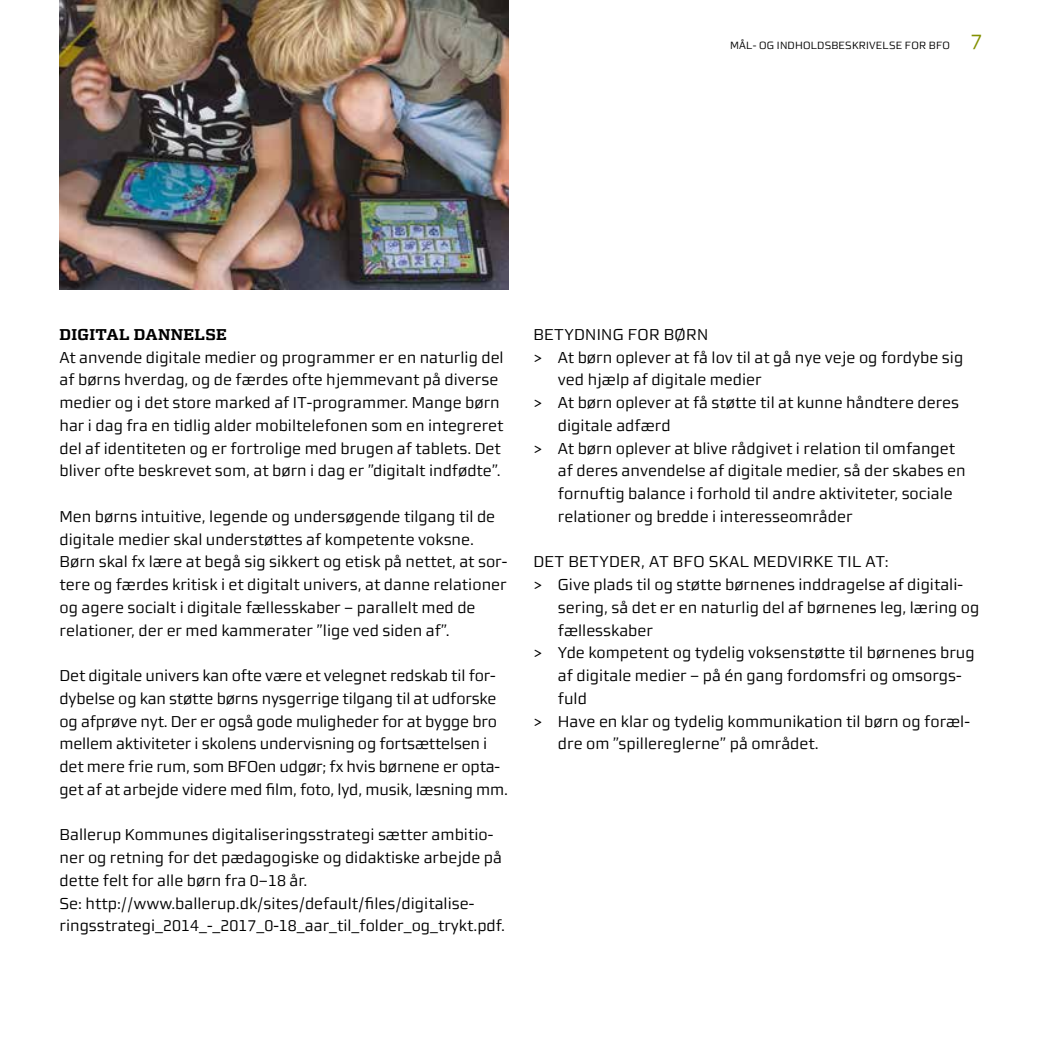
<style>
.page{position:relative;width:1042px;height:1042px;background:#fff}
.page>*{position:absolute;margin:0;border:0;box-sizing:border-box;transform-origin:0 0}
.t1{font:15.75px/22.8px "Morgan Sans";color:#000}
.t2{font:15.75px "Morgan Sans";letter-spacing:.02em;color:#000}
.t3{font:700 15.75px "Morgan Avec";letter-spacing:.02em;color:#000}
.t4{font:10.5px "Morgan Sans";letter-spacing:.02em;color:#000}
.s1{font-size:21px;color:#839102}
</style>
<div class="page">
<img style="left:60px;top:0;width:448px;height:289px">
<p class="t4" style="left:730px;top:39px;width:254px">MÅL- OG INDHOLDSBESKRIVELSE FOR BFO <span class="s1">7</span></p>
<p class="t3" style="left:60px;top:325px;width:169px">DIGITAL DANNELSE</p>
<p class="t1" style="left:60px;top:345px;width:446px">At anvende digitale medier og programmer er en naturlig del af børns hverdag, og de færdes ofte hjemmevant på diverse medier og i det store marked af IT-programmer. Mange børn har i dag fra en tidlig alder mobiltelefonen som en integreret del af identiteten og er fortrolige med brugen af tablets. Det bliver ofte beskrevet som, at børn i dag er ”digitalt indfødte”.</p>
<p class="t1" style="left:60px;top:505px;width:449px">Men børns intuitive, legende og undersøgende tilgang til de digitale medier skal understøttes af kompetente voksne.<br>Børn skal fx lære at begå sig sikkert og etisk på nettet, at sor&shy;tere og færdes kritisk i et digitalt univers, at danne relationer og agere socialt i digitale fællesskaber – parallelt med de relationer, der er med kammerater ”lige ved siden af”.</p>
<p class="t1" style="left:60px;top:664px;width:450px">Det digitale univers kan ofte være et velegnet redskab til for&shy;dybelse og kan støtte børns nysgerrige tilgang til at udforske og afprøve nyt. Der er også gode muligheder for at bygge bro mellem aktiviteter i skolens undervisning og fortsættelsen i det mere frie rum, som BFOen udgør; fx hvis børnene er opta&shy;get af at arbejde videre med film, foto, lyd, musik, læsning mm.</p>
<p class="t1" style="left:60px;top:823px;width:447px">Ballerup Kommunes digitaliseringsstrategi sætter ambitio&shy;ner og retning for det pædagogiske og didaktiske arbejde på dette felt for alle børn fra 0–18 år.<br>Se: http://www.ballerup.dk/sites/default/files/digitalise&shy;ringsstrategi_2014_-_2017_0-18_aar_til_folder_og_trykt.pdf.</p>
<p class="t2" style="left:533px;top:325px;width:176px">BETYDNING FOR BØRN</p>
<p class="t1" style="left:533px;top:346px;width:431px">&gt; At børn oplever at få lov til at gå nye veje og fordybe sig</p>
<p class="t1" style="left:558px;top:368px;width:205px">ved hjælp af digitale medier</p>
<p class="t1" style="left:533px;top:391px;width:427px">&gt; At børn oplever at få støtte til at kunne håndtere deres</p>
<p class="t1" style="left:558px;top:414px;width:114px">digitale adfærd</p>
<p class="t1" style="left:533px;top:437px;width:423px">&gt; At børn oplever at blive rådgivet i relation til omfanget</p>
<p class="t1" style="left:558px;top:459px;width:409px">af deres anvendelse af digitale medier, så der skabes en</p>
<p class="t1" style="left:558px;top:482px;width:396px">fornuftig balance i forhold til andre aktiviteter, sociale</p>
<p class="t1" style="left:558px;top:505px;width:296px">relationer og bredde i interesseområder</p>
<p class="t2" style="left:533px;top:553px;width:357px">DET BETYDER, AT BFO SKAL MEDVIRKE TIL AT:</p>
<p class="t1" style="left:533px;top:573px;width:431px">&gt; Give plads til og støtte børnenes inddragelse af digitali-</p>
<p class="t1" style="left:558px;top:596px;width:423px">sering, så det er en naturlig del af børnenes leg, læring og</p>
<p class="t1" style="left:558px;top:619px;width:97px">fællesskaber</p>
<p class="t1" style="left:533px;top:641px;width:443px">&gt; Yde kompetent og tydelig voksenstøtte til børnenes brug</p>
<p class="t1" style="left:558px;top:664px;width:405px">af digitale medier – på én gang fordomsfri og omsorgs-</p>
<p class="t1" style="left:558px;top:687px;width:31px">fuld</p>
<p class="t1" style="left:533px;top:709px;width:438px">&gt; Have en klar og tydelig kommunikation til børn og foræl-</p>
<p class="t1" style="left:558px;top:732px;width:262px">dre om ”spillereglerne” på området.</p>
</div>
